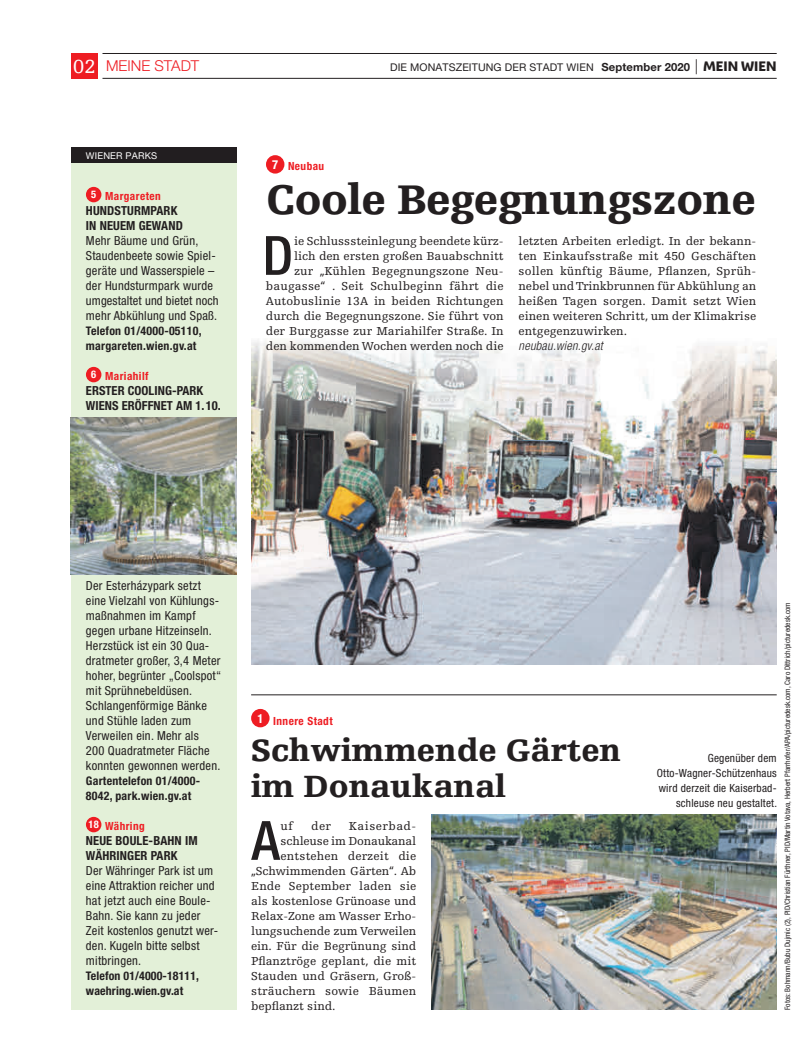
<style>
.page{position:relative;width:798px;height:1063px;background:#fff}
.page>*{position:absolute;margin:0;border:0;box-sizing:border-box;transform-origin:0 0}
.t1{font:500 condensed 54.25px "Helvetica Neue LT Pro";color:#231f20}
.t2{font:900 43.75px "Egyptienne FLT Std";letter-spacing:-.01em;color:#231f20}
.t3{font:900 32.5px/36.2px "Egyptienne FLT Std";color:#231f20}
.t4{font:300 15px "Helvetica Neue LT Pro";color:#ee1d23}
.t5{font:condensed 12.5px/15px "Helvetica Neue LT Pro";letter-spacing:.02em;color:#231f20}
.t6{font:700 condensed 12.5px/15px "Helvetica Neue LT Pro";letter-spacing:.01em;color:#231f20}
.t7{font:italic 300 condensed 12.5px "Helvetica Neue LT Pro";letter-spacing:.02em;color:#231f20}
.t8{font:12.25px/15px "Egyptienne FLT Std";color:#231f20;text-align:right}
.t9{font:12.25px "Egyptienne FLT Std";letter-spacing:.04em;color:#231f20}
.t10{font:700 condensed 11.88px/15px "Helvetica Neue LT Pro";letter-spacing:.02em;color:#231f20}
.t11{font:condensed 11.25px/15px "Helvetica Neue LT Pro";letter-spacing:.02em;color:#231f20;text-align:right}
.t12{font:700 condensed 11.25px "Helvetica Neue LT Pro";letter-spacing:.04em;color:#ee1d23}
.t13{font:10.62px "Helvetica Neue LT Pro";letter-spacing:.01em;color:#231f20}
.t14{font:9.38px "Helvetica Neue LT Pro";letter-spacing:.02em;color:#fff}
.t15{font:condensed 7.5px "Helvetica Neue LT Pro";color:#231f20}
.s1{font-family:"Egyptienne FLT Std";font-weight:400;font-size:20px;color:#fff}
.s2{font-weight:700;font-size:11.25px}
.s3{font-weight:300;font-size:15px}
.s4{font-family:"Wiener Melange";font-weight:800;font-size:12.75px}
.s5{font-size:10.5px;color:#fff}
.s6{font-size:12.5px;color:#fff}
</style>
<div class="page">
<div style="left:71px;top:53px;width:27px;height:26px;background:#ee1d23"></div>
<hr style="left:102px;top:53px;width:674px;height:1px;background:#231f20">
<hr style="left:102px;top:78px;width:674px;height:1px;background:#231f20">
<img style="left:251px;top:440px;width:525px;height:225px">
<svg style="left:251px;top:340px;width:526px;height:100px"></svg>
<div style="left:251px;top:709px;width:18px;height:18px;background:#ee1d23;border-radius:50%"></div>
<hr style="left:251px;top:695px;width:525px;height:1px;background:#231f20">
<div style="left:266px;top:155px;width:18px;height:19px;background:#ee1d23;border-radius:50%"></div>
<div style="left:71px;top:148px;width:165px;height:862px;background:#e3f0d8"></div>
<div style="left:86px;top:187px;width:15px;height:15px;background:#ee1d23;border-radius:50%"></div>
<div style="left:86px;top:367px;width:15px;height:15px;background:#ee1d23;border-radius:50%"></div>
<div style="left:86px;top:817px;width:15px;height:15px;background:#ee1d23;border-radius:50%"></div>
<div style="left:71px;top:148px;width:165px;height:15px;background:#221e20"></div>
<img style="left:71px;top:417px;width:165px;height:158px">
<img style="left:431px;top:815px;width:345px;height:195px">
<p class="t4" style="left:73px;top:61px;width:127px"><span class="s1">02</span> MEINE STADT</p>
<p class="t13" style="left:390px;top:64px;width:388px">DIE MONATSZEITUNG DER STADT WIEN <span class="s2">September 2020</span> <span class="s3">|</span> <span class="s4">MEIN WIEN</span></p>
<p class="t14" style="left:86px;top:152px;width:73px">WIENER PARKS</p>
<p class="t12" style="left:91px;top:192px;width:71px"><span class="s5">5</span> Margareten</p>
<p class="t6" style="left:86px;top:204px;width:98px">HUNDSTURMPARK<br>IN NEUEM GEWAND</p>
<p class="t5" style="left:86px;top:234px;width:134px">Mehr Bäume und Grün,<br>Staudenbeete sowie Spiel&shy;geräte und Wasserspiele – der Hundsturmpark wurde umgestaltet und bietet noch mehr Abkühlung und Spaß.</p>
<p class="t10" style="left:86px;top:324px;width:117px">Telefon 01/4000-05110, margareten.wien.gv.at</p>
<p class="t12" style="left:91px;top:372px;width:59px"><span class="s5">6</span> Mariahilf</p>
<p class="t6" style="left:86px;top:384px;width:136px">ERSTER COOLING-PARK<br>WIENS ERÖFFNET AM 1. 10.</p>
<p class="t12" style="left:272px;top:162px;width:54px"><span class="s6">7</span> Neubau</p>
<h2 class="t2" style="left:266px;top:182px;width:491px">Coole Begegnungszone</h2>
<h1 class="t1" style="left:263px;top:236px;width:32px">D</h1>
<p class="t8" style="left:266px;top:234px;width:239px">ie Schlusssteinlegung beendete kürz-<br>lich den ersten großen Bauabschnitt<br>zur „Kühlen Begegnungszone Neu&shy;baugasse“ . Seit Schulbeginn fährt die Autobuslinie 13A in beiden Richtungen durch die Begegnungszone. Sie führt von der Burggasse zur Mariahilfer Straße. In den kommenden Wochen werden noch die</p>
<p class="t8" style="left:518px;top:234px;width:239px;text-align:justify">letzten Arbeiten erledigt. In der bekann&shy;ten Einkaufsstraße mit 450 Geschäften sollen künftig Bäume, Pflanzen, Sprüh&shy;nebel und Trinkbrunnen für Abkühlung an heißen Tagen sorgen. Damit setzt Wien einen weiteren Schritt, um der Klimakrise entgegenzuwirken.</p>
<p class="t7" style="left:518px;top:341px;width:86px">neubau.wien.gv.at</p>
<p class="t5" style="left:86px;top:579px;width:137px">Der Esterházypark setzt eine Vielzahl von Kühlungs&shy;maßnahmen im Kampf gegen urbane Hitzeinseln.<br>Herzstück ist ein 30 Qua&shy;dratmeter großer, 3,4 Meter hoher, begrünter „Coolspot“ mit Sprühnebeldüsen.<br>Schlangenförmige Bänke und Stühle laden zum<br>Verweilen ein. Mehr als<br>200 Quadratmeter Fläche konnten gewonnen werden.</p>
<p class="t10" style="left:86px;top:774px;width:116px">Gartentelefon 01/4000-<br>8042, park.wien.gv.at</p>
<p class="t12" style="left:89px;top:822px;width:58px"><span class="s5">18</span> Währing</p>
<p class="t6" style="left:86px;top:834px;width:113px">NEUE BOULE-BAHN IM<br>WÄHRINGER PARK</p>
<p class="t5" style="left:86px;top:864px;width:134px">Der Währinger Park ist um eine Attraktion reicher und hat jetzt auch eine Boule-<br>Bahn. Sie kann zu jeder<br>Zeit kostenlos genutzt wer&shy;den. Kugeln bitte selbst mitbringen.</p>
<p class="t10" style="left:86px;top:969px;width:115px">Telefon 01/4000-18111, waehring.wien.gv.at</p>
<p class="t12" style="left:257px;top:717px;width:77px"><sup>1</sup> Innere Stadt</p>
<h3 class="t3" style="left:251px;top:735px;width:371px">Schwimmende Gärten im Donaukanal</h3>
<h1 class="t1" style="left:251px;top:821px;width:30px">A</h1>
<p class="t8" style="left:280px;top:819px;width:14px">uf</p>
<p class="t8" style="left:311px;top:819px;width:21px">der</p>
<p class="t9" style="left:349px;top:821px;width:69px">Kaiserbad-</p>
<p class="t8" style="left:280px;top:834px;width:137px">schleuse im Donaukanal</p>
<p class="t8" style="left:280px;top:849px;width:137px">entstehen derzeit die</p>
<p class="t8" style="left:251px;top:864px;width:167px">„Schwimmenden Gärten“. Ab</p>
<p class="t8" style="left:251px;top:879px;width:167px">Ende September laden sie</p>
<p class="t8" style="left:251px;top:894px;width:167px">als kostenlose Grünoase und</p>
<p class="t8" style="left:251px;top:909px;width:167px">Relax-Zone am Wasser Erho-</p>
<p class="t8" style="left:251px;top:924px;width:167px">lungsuchende zum Verweilen</p>
<p class="t8" style="left:251px;top:939px;width:167px">ein. Für die Begrünung sind</p>
<p class="t8" style="left:251px;top:954px;width:167px">Pflanztröge geplant, die mit</p>
<p class="t8" style="left:251px;top:969px;width:167px">Stauden und Gräsern, Groß-</p>
<p class="t8" style="left:251px;top:984px;width:167px">sträuchern sowie Bäumen</p>
<p class="t8" style="left:251px;top:999px;width:86px">bepflanzt sind.</p>
<p class="t11" style="left:656px;top:752px;width:122px">Gegenüber dem<br>Otto-Wagner-Schützenhaus wird derzeit die Kaiserbad&shy;schleuse neu gestaltet.</p>
<p class="t15" style="left:784px;top:1010px;width:409px;rotate:-90deg">Fotos: Bohmann/Bubu Dujmic (2), PID/Christian Fürthner, PID/Martin Votava, Herbert Pfarrhofer/APA/picturedesk.com, Caro Dittrich/picturedesk.com</p>
</div>
